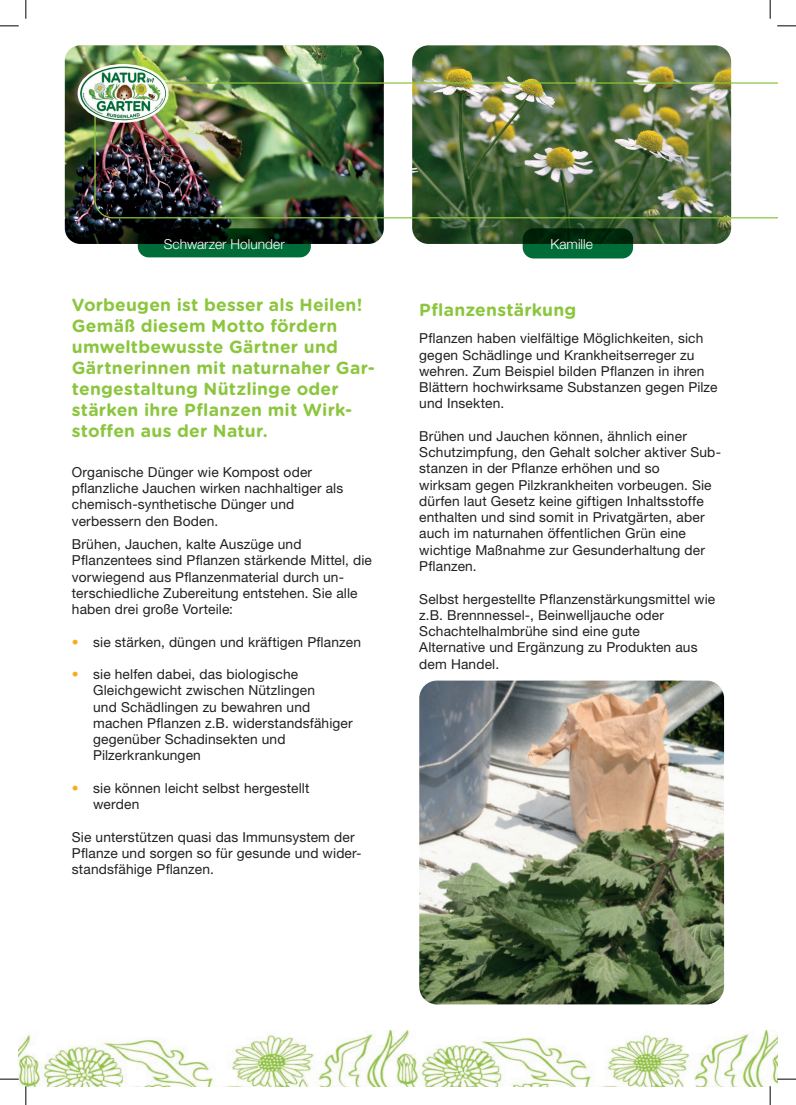
<style>
.page{position:relative;width:796px;height:1105px;background:#fff}
.page>*{position:absolute;margin:0;border:0;box-sizing:border-box;transform-origin:0 0}
._03_Headline_hellgrü{font:700 17.5px/21px "Gotham Rounded";letter-spacing:.01em;color:#8bc63e}
._03_Headline_hellgrü-2{font:13.75px/16.2px "Helvetica Neue LT Pro";letter-spacing:.01em;color:#231f20}
._01_Fliesstext{font:300 13.75px "Helvetica Neue LT Pro";letter-spacing:.005em;color:#fff}
.s1{color:#faab1a}
</style>
<div class="page">
<img style="left:65px;top:45px;width:319px;height:199px">
<img style="left:412px;top:45px;width:319px;height:199px">
<img style="left:419px;top:680px;width:305px;height:324px">
<img style="left:94px;top:82px;width:683px;height:136px">
<svg style="left:138px;top:228px;width:173px;height:29px;background:#00391b"></svg>
<img style="left:80px;top:66px;width:86px;height:54px">
<div style="left:78px;top:64px;width:91px;height:59px;border:2px solid #fff;border-radius:50%"></div>
<svg style="left:523px;top:228px;width:110px;height:30px;background:#00461f"></svg>
<img style="left:19px;top:1030px;width:758px;height:55px">
<svg style="left:0;top:25px;width:19px;height:2px"></svg>
<svg style="left:777px;top:25px;width:19px;height:2px"></svg>
<svg style="left:0;top:1078px;width:19px;height:1px"></svg>
<svg style="left:777px;top:1077px;width:19px;height:2px"></svg>
<svg style="left:25px;top:0;width:2px;height:19px"></svg>
<svg style="left:25px;top:1085px;width:2px;height:19px"></svg>
<svg style="left:769px;top:0;width:2px;height:19px"></svg>
<svg style="left:769px;top:1086px;width:2px;height:18px"></svg>
<p class="_01_Fliesstext" style="left:164px;top:235px;width:122px">Schwarzer Holunder</p>
<p class="_01_Fliesstext" style="left:550px;top:235px;width:44px">Kamille</p>
<p class="_03_Headline_hellgrü" style="left:72px;top:293px;width:304px">Vorbeugen ist besser als Heilen!<br>Gemäß diesem Motto fördern umweltbewusste Gärtner und<br>Gärtnerinnen mit naturnaher Gar&shy;tengestaltung Nützlinge oder stärken ihre Pflanzen mit Wirk&shy;stoffen aus der Natur.</p>
<p class="_03_Headline_hellgrü-2" style="left:72px;top:463px;width:273px">Organische Dünger wie Kompost oder pflanzliche Jauchen wirken nachhaltiger als chemisch-synthetische Dünger und verbessern den Boden.</p>
<p class="_03_Headline_hellgrü-2" style="left:72px;top:535px;width:301px">Brühen, Jauchen, kalte Auszüge und Pflanzentees sind Pflanzen stärkende Mittel, die vorwiegend aus Pflanzenmaterial durch un&shy;terschiedliche Zubereitung entstehen. Sie alle haben drei große Vorteile:</p>
<p class="_03_Headline_hellgrü-2" style="left:72px;top:633px;width:291px"><span class="s1">•</span> sie stärken, düngen und kräftigen Pflanzen</p>
<p class="_03_Headline_hellgrü-2" style="left:93px;top:665px;width:261px;text-indent:-21px"><span class="s1">•</span> sie helfen dabei, das biologische<br>Gleichgewicht zwischen Nützlingen<br>und Schädlingen zu bewahren und machen Pflanzen z.B. widerstandsfähiger gegenüber Schadinsekten und<br>Pilzerkrankungen</p>
<p class="_03_Headline_hellgrü-2" style="left:93px;top:779px;width:218px;text-indent:-21px"><span class="s1">•</span> sie können leicht selbst hergestellt werden</p>
<p class="_03_Headline_hellgrü-2" style="left:72px;top:828px;width:291px">Sie unterstützen quasi das Immunsystem der<br>Pflanze und sorgen so für gesunde und wider&shy;standsfähige Pflanzen.</p>
<p class="_03_Headline_hellgrü" style="left:419px;top:298px;width:159px">Pflanzenstärkung</p>
<p class="_03_Headline_hellgrü-2" style="left:419px;top:330px;width:300px">Pflanzen haben vielfältige Möglichkeiten, sich gegen Schädlinge und Krankheitserreger zu wehren. Zum Beispiel bilden Pflanzen in ihren Blättern hochwirksame Substanzen gegen Pilze und Insekten.</p>
<p class="_03_Headline_hellgrü-2" style="left:419px;top:427px;width:303px">Brühen und Jauchen können, ähnlich einer Schutzimpfung, den Gehalt solcher aktiver Sub&shy;stanzen in der Pflanze erhöhen und so<br>wirksam gegen Pilzkrankheiten vorbeugen. Sie dürfen laut Gesetz keine giftigen Inhaltsstoffe enthalten und sind somit in Privatgärten, aber auch im naturnahen öffentlichen Grün eine wichtige Maßnahme zur Gesunderhaltung der Pflanzen.</p>
<p class="_03_Headline_hellgrü-2" style="left:419px;top:590px;width:297px">Selbst hergestellte Pflanzenstärkungsmittel wie z.B. Brennnessel-, Beinwelljauche oder Schachtelhalmbrühe sind eine gute<br>Alternative und Ergänzung zu Produkten aus dem Handel.</p>
</div>
